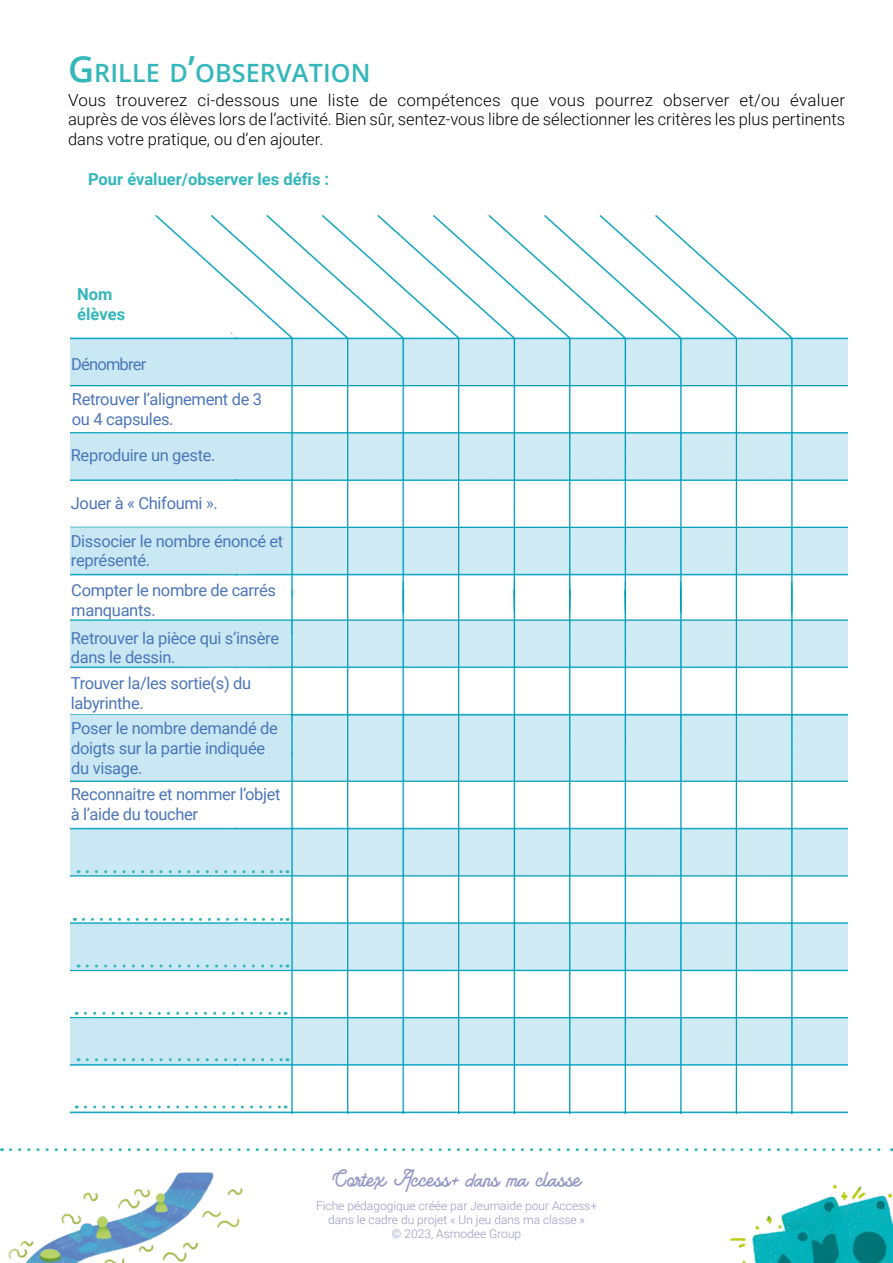
<style>
.page{position:relative;width:893px;height:1263px;background:#fff}
.page>*{position:absolute;margin:0;border:0;box-sizing:border-box;transform-origin:0 0}
.t1{font:600 25.2px "Open Sans";letter-spacing:.005em;color:#33b7bb}
.t2{font:24px "American Lemon";color:#9699c7}
.t3{font:16.5px/19.8px "Roboto";letter-spacing:-.02em;color:#4c76ba}
.t4{font:300 16.5px/19.8px "Roboto";color:#000;text-align:justify}
.t5{font:700 16.5px/19.8px "Roboto";color:#33b7bb}
.t6{font:16.5px "Roboto";letter-spacing:-.05em;color:#4c76ba}
.t7{font:300 12px/14.4px "Roboto";color:#9699c7;text-align:center}
.s1{font-size:36px}
</style>
<div class="page">
<img style="left:8px;top:1172px;width:235px;height:91px">
<img style="left:730px;top:1184px;width:163px;height:79px">
<svg style="left:10px;top:1148px;width:882px;height:3px"></svg>
<svg style="left:452px;top:1177px;width:7px;height:8px"></svg>
<img style="left:70px;top:215px;width:777px;height:898px">
<svg style="left:87px;top:1088px;width:201px;height:3px"></svg>
<svg style="left:170px;top:218px;width:622px;height:114px"></svg>
<img style="left:131px;top:291px;width:30px;height:17px">
<svg style="left:87px;top:992px;width:201px;height:3px"></svg>
<svg style="left:85px;top:1012px;width:201px;height:3px"></svg>
<svg style="left:85px;top:1105px;width:201px;height:3px"></svg>
<svg style="left:87px;top:870px;width:201px;height:3px"></svg>
<svg style="left:87px;top:964px;width:201px;height:3px"></svg>
<svg style="left:87px;top:1058px;width:201px;height:3px"></svg>
<svg style="left:83px;top:918px;width:205px;height:3px"></svg>
<h1 class="t1" style="left:68px;top:55px;width:304px"><span class="s1">G</span> RILLE D<span class="s1">’</span>OBSERVATION</h1>
<p class="t4" style="left:68px;top:89px;width:779px">Vous trouverez ci-dessous une liste de compétences que vous pourrez observer et/ou évaluer auprès de vos élèves lors de l’activité. Bien sûr, sentez-vous libre de sélectionner les critères les plus pertinents dans votre pratique, ou d’en ajouter.</p>
<p class="t5" style="left:88px;top:169px;width:243px">Pour évaluer/observer les défis :</p>
<p class="t5" style="left:77px;top:284px;width:49px">Nom élèves</p>
<p class="t6" style="left:71px;top:352px;width:77px">Dénombrer</p>
<p class="t3" style="left:72px;top:389px;width:192px">Retrouver l’alignement de 3 ou 4 capsules.</p>
<p class="t3" style="left:71px;top:445px;width:146px">Reproduire un geste.</p>
<p class="t3" style="left:71px;top:493px;width:148px">Jouer à « Chifoumi ».</p>
<p class="t3" style="left:71px;top:530px;width:214px">Dissocier le nombre énoncé et représenté.</p>
<p class="t3" style="left:71px;top:580px;width:206px">Compter le nombre de carrés manquants.</p>
<p class="t3" style="left:71px;top:627px;width:210px">Retrouver la pièce qui s’insère dans le dessin.</p>
<p class="t3" style="left:71px;top:672px;width:182px">Trouver la/les sortie(s) du labyrinthe.</p>
<p class="t3" style="left:71px;top:718px;width:208px">Poser le nombre demandé de doigts sur la partie indiquée du visage.</p>
<p class="t3" style="left:71px;top:783px;width:211px">Reconnaitre et nommer l’objet à l’aide du toucher</p>
<h2 class="t2" style="left:333px;top:1163px;width:250px">Cortex Access dans ma classe</h2>
<p class="t7" style="left:316px;top:1198px;width:283px">Fiche pédagogique créée par Jeumaide pour Access+ dans le cadre du projet « Un jeu dans ma classe »<br>© 2023, Asmodee Group</p>
</div>
